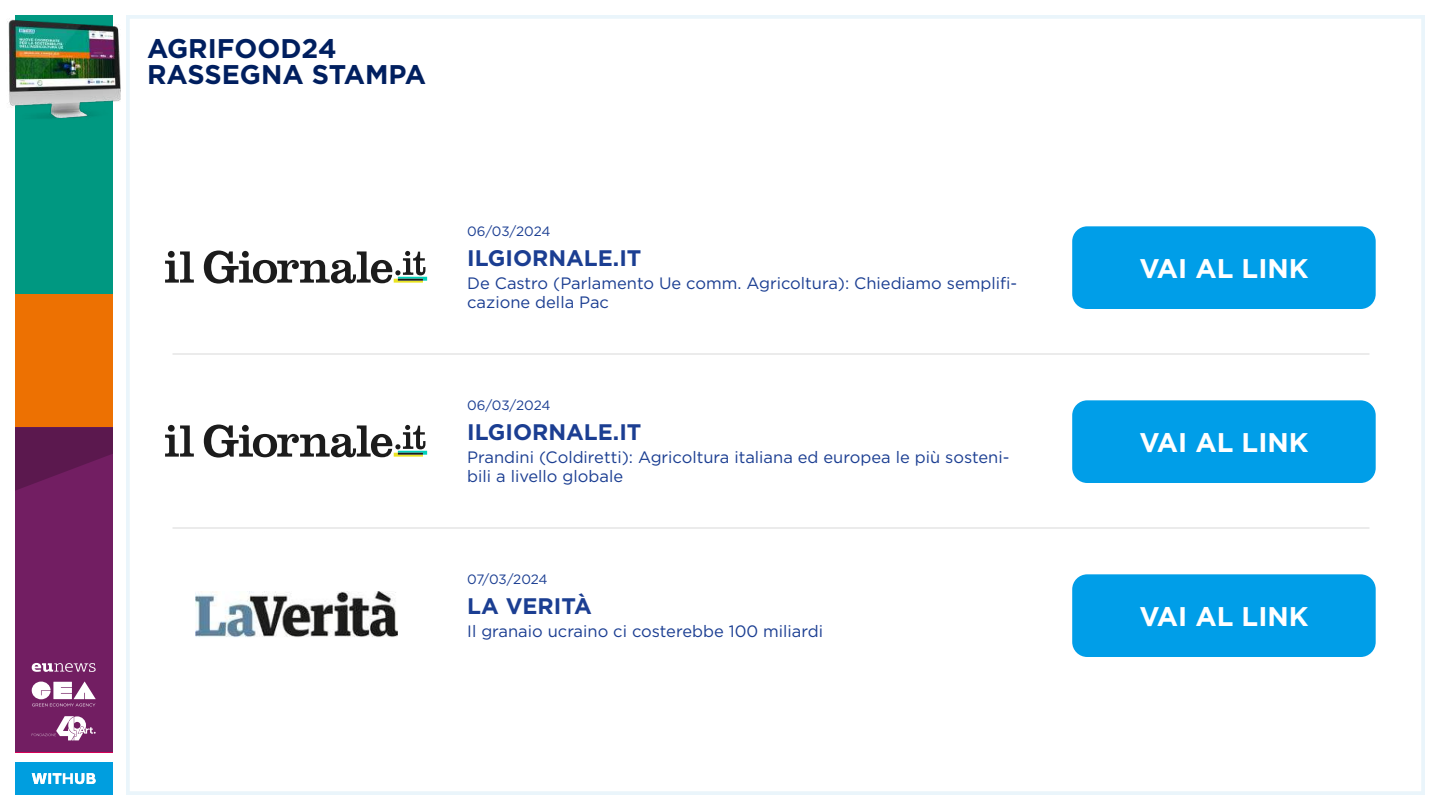
<style>
.page{position:relative;width:1440px;height:810px;background:#fff}
.page>*{position:absolute;margin:0;border:0;box-sizing:border-box;transform-origin:0 0}
.t1{font:700 27px "Gotham";color:#fff}
.t2{font:700 27px/26.2px "Gotham";color:#001f5f}
.t3{font:700 22.5px "Gotham";color:#1b3e92}
.t4{font:16.5px/19.8px "Gotham";color:#1b3e92}
.t5{font:13.5px "Gotham";letter-spacing:-.01em;color:#1b3e92}
</style>
<div class="page">
<div style="left:15px;top:15px;width:97px;height:279px;background:#009881"></div>
<div style="left:15px;top:294px;width:97px;height:133px;background:#ed7102"></div>
<div style="left:15px;top:427px;width:97px;height:325px;background:#721e62"></div>
<svg style="left:15px;top:427px;width:97px;height:64px"></svg>
<div style="left:15px;top:762px;width:97px;height:33px;background:#009edf"></div>
<svg style="left:32px;top:681px;width:64px;height:25px"></svg>
<svg style="left:32px;top:663px;width:64px;height:9px"></svg>
<svg style="left:32px;top:716px;width:64px;height:24px"></svg>
<svg style="left:32px;top:773px;width:64px;height:11px"></svg>
<img style="left:7px;top:15px;width:150px;height:123px">
<hr style="left:172px;top:353px;width:1198px;height:2px;background:#e5e5e5">
<hr style="left:172px;top:527px;width:1198px;height:2px;background:#e5e5e5">
<svg style="left:165px;top:251px;width:262px;height:33px"></svg>
<div style="left:1072px;top:226px;width:304px;height:83px;background:#009ee8;border-radius:15px"></div>
<svg style="left:165px;top:425px;width:262px;height:33px"></svg>
<div style="left:1072px;top:400px;width:304px;height:83px;background:#009ee8;border-radius:15px"></div>
<img style="left:195px;top:592px;width:202px;height:45px">
<div style="left:1072px;top:574px;width:304px;height:83px;background:#009ee8;border-radius:15px"></div>
<h1 class="t2" style="left:147px;top:35px;width:281px">AGRIFOOD24<br>RASSEGNA STAMPA</h1>
<p class="t5" style="left:467px;top:223px;width:85px">06/03/2024</p>
<h2 class="t3" style="left:467px;top:244px;width:176px">ILGIORNALE.IT</h2>
<p class="t4" style="left:467px;top:272px;width:552px">De Castro (Parlamento Ue comm. Agricoltura): Chiediamo semplifi&shy;cazione della Pac</p>
<p class="t5" style="left:467px;top:397px;width:85px">06/03/2024</p>
<h2 class="t3" style="left:467px;top:418px;width:176px">ILGIORNALE.IT</h2>
<p class="t4" style="left:467px;top:446px;width:544px">Prandini (Coldiretti): Agricoltura italiana ed europea le più sosteni&shy;bili a livello globale</p>
<p class="t5" style="left:467px;top:571px;width:82px">07/03/2024</p>
<h2 class="t3" style="left:467px;top:592px;width:126px">LA VERITÀ</h2>
<p class="t4" style="left:467px;top:620px;width:357px">Il granaio ucraino ci costerebbe 100 miliardi</p>
<h1 class="t1" style="left:1139px;top:251px;width:171px">VAI AL LINK</h1>
<h1 class="t1" style="left:1139px;top:425px;width:171px">VAI AL LINK</h1>
<h1 class="t1" style="left:1139px;top:599px;width:171px">VAI AL LINK</h1>
</div>
